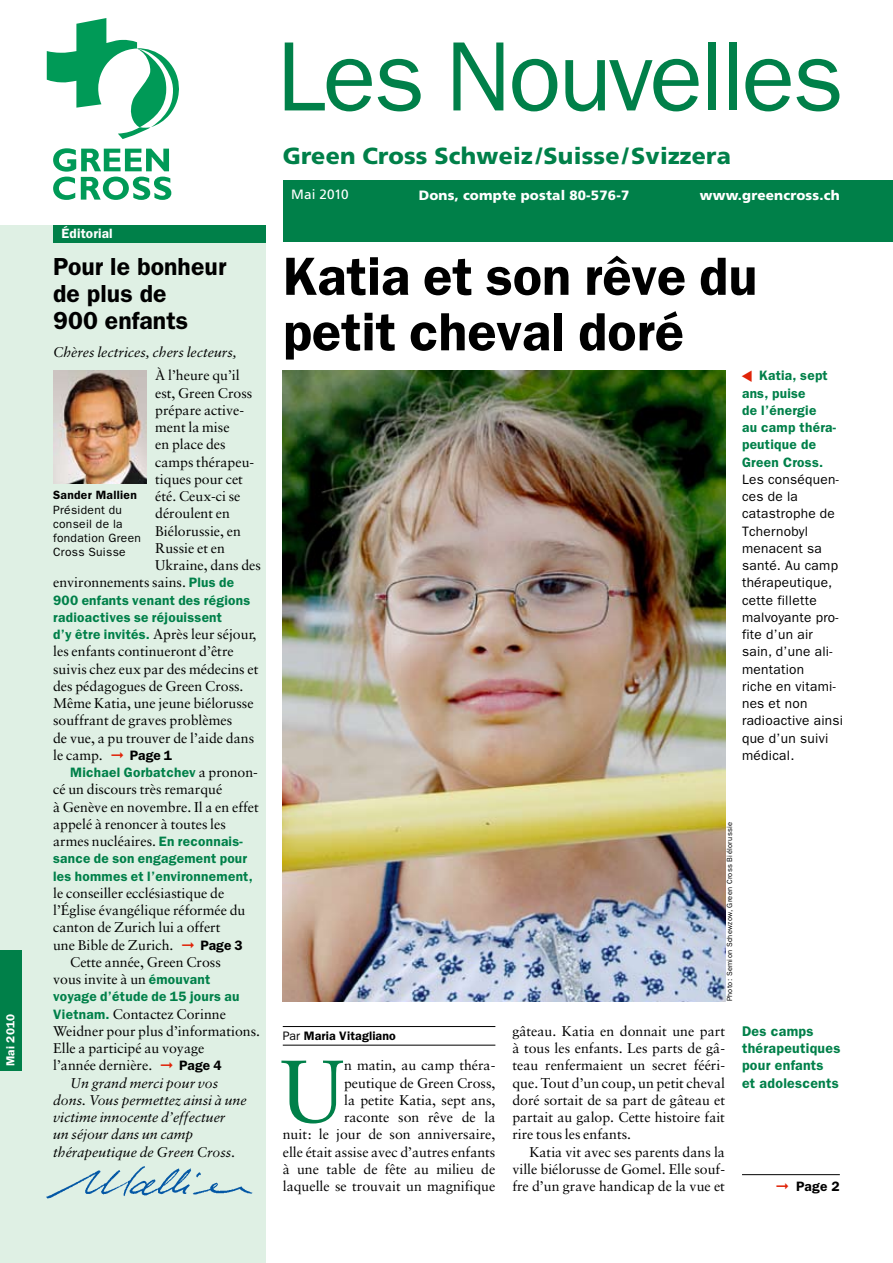
<style>
.page{position:relative;width:893px;height:1263px;background:#fff}
.page>*{position:absolute;margin:0;border:0;box-sizing:border-box;transform-origin:0 0}
.t1{font:99px "ITC Franklin Gothic Std";letter-spacing:-.03em;color:#008049}
.t2{font:88.2px "Sabon";color:#008049}
.t3{font:600 54px/55.5px "ITC Franklin Gothic Std";color:#000}
.t4{font:600 24.75px/27px "ITC Franklin Gothic Std";letter-spacing:.005em;color:#000}
.t5{font:900 23.25px "Frutiger";letter-spacing:.01em;color:#008049}
.t6{font:14.1px/17.2px "Sabon";color:#000;text-align:justify}
.t7{font:italic 14.1px "Sabon";color:#000}
.t8{font:600 14.1px/17.2px "ITC Franklin Gothic Std";letter-spacing:.02em;color:#008049}
.t9{font:600 13.65px/17.2px "ITC Franklin Gothic Std";letter-spacing:.02em;color:#008049}
.t10{font:13.65px/17.2px "ITC Franklin Gothic Std";letter-spacing:.02em;color:#000}
.t11{font:600 13.65px "ITC Franklin Gothic Std";color:#000}
.t12{font:900 13.5px "Frutiger";letter-spacing:.015em;color:#fff}
.t13{font:600 13.5px "ITC Franklin Gothic Std";letter-spacing:.01em;color:#fff}
.t14{font:13.5px "Frutiger";letter-spacing:.015em;color:#fff}
.t15{font:600 12.3px "ITC Franklin Gothic Std";letter-spacing:.01em;color:#000}
.t16{font:12px/14.2px "ITC Franklin Gothic Std";letter-spacing:.025em;color:#000}
.t17{font:600 12px "ITC Franklin Gothic Std";letter-spacing:.025em;color:#000}
.t18{font:600 11.7px "ITC Franklin Gothic Std";letter-spacing:.015em;color:#fff}
.t19{font:7.5px "ITC Franklin Gothic Std";letter-spacing:.04em;color:#000}
.s1{font-family:"ITC Franklin Gothic Std";font-weight:600;font-size:13.65px;color:#008049}
.s2{color:#e02308}
.s3{font-family:"ITC Franklin Gothic Std";font-weight:600;font-size:13.65px}
.s4{font-family:"Sabon";font-weight:400;font-size:14.1px;color:#000}
.s5{font-weight:400}
</style>
<div class="page">
<div style="left:0;top:225px;width:266px;height:1038px;background:#dff0e4"></div>
<div style="left:53px;top:225px;width:213px;height:17px;background:#008049"></div>
<div style="left:283px;top:180px;width:610px;height:62px;background:#008049"></div>
<hr style="left:283px;top:1026px;width:212px;height:1px;background:#000">
<hr style="left:283px;top:1045px;width:212px;height:1px;background:#000">
<hr style="left:742px;top:1174px;width:98px;height:1px;background:#000">
<img style="left:53px;top:370px;width:94px;height:114px">
<img style="left:46px;top:1166px;width:206px;height:33px">
<svg style="left:47px;top:18px;width:132px;height:121px"></svg>
<svg style="left:53px;top:148px;width:118px;height:52px"></svg>
<div style="left:0;top:950px;width:21px;height:120px;background:#008049"></div>
<img style="left:283px;top:370px;width:442px;height:631px">
<p class="t18" style="left:3px;top:1066px;width:54px;rotate:-90deg">Mai 2010</p>
<p class="t13" style="left:62px;top:225px;width:53px">Éditorial</p>
<h3 class="t4" style="left:53px;top:253px;width:175px">Pour le bonheur de plus de<br>900 enfants</h3>
<p class="t7" style="left:53px;top:344px;width:185px">Chères lectrices, chers lecteurs,</p>
<p class="t6" style="left:155px;top:367px;width:86px">À l’heure qu’il</p>
<p class="t6" style="left:155px;top:384px;width:99px">est, Green Cross</p>
<p class="t6" style="left:155px;top:401px;width:90px">prépare active-</p>
<p class="t6" style="left:155px;top:418px;width:76px">ment la mise</p>
<p class="t6" style="left:155px;top:436px;width:72px">en place des</p>
<p class="t6" style="left:155px;top:453px;width:101px">camps thérapeu-</p>
<p class="t6" style="left:155px;top:470px;width:89px">tiques pour cet</p>
<p class="t6" style="left:155px;top:487px;width:87px">été. Ceux-ci se</p>
<p class="t6" style="left:155px;top:505px;width:76px">déroulent en</p>
<p class="t6" style="left:155px;top:522px;width:87px">Biélorussie, en</p>
<p class="t6" style="left:155px;top:539px;width:71px">Russie et en</p>
<p class="t6" style="left:155px;top:556px;width:107px">Ukraine, dans des</p>
<p class="t6" style="left:53px;top:574px;width:182px">environnements sains. <span class="s1">Plus de</span></p>
<p class="t9" style="left:53px;top:591px;width:199px">900 enfants venant des régions radioactives se réjouissent</p>
<p class="t6" style="left:53px;top:625px;width:207px;text-align:left"><span class="s1">d’y être invités.</span> Après leur séjour, les enfants continueront d’être suivis chez eux par des médecins et des pédagogues de Green Cross.<br>Même Katia, une jeune biélorusse souffrant de graves problèmes<br>de vue, a pu trouver de l’aide dans le camp. <span class="s2">➞</span> <span class="s3">Page 1</span></p>
<p class="t9" style="left:70px;top:764px;width:189px">Michael Gorbatchev <span class="s4">a pronon-</span></p>
<p class="t6" style="left:53px;top:781px;width:207px;text-align:left">cé un discours très remarqué<br>à Genève en novembre. Il a en effet appelé à renoncer à toutes les armes nucléaires. <span class="s1">En reconnais-</span></p>
<p class="t9" style="left:53px;top:850px;width:201px">sance de son engagement pour les hommes et l’environnement,</p>
<p class="t6" style="left:53px;top:884px;width:173px">le conseiller ecclésiastique de</p>
<p class="t6" style="left:53px;top:901px;width:194px">l’Église évangélique réformée du</p>
<p class="t6" style="left:53px;top:919px;width:169px">canton de Zurich lui a offert</p>
<p class="t6" style="left:53px;top:936px;width:191px">une Bible de Zurich. <span class="s2">➞</span> <span class="s3">Page 3</span></p>
<p class="t6" style="left:70px;top:953px;width:152px">Cette année, Green Cross</p>
<p class="t6" style="left:53px;top:970px;width:159px">vous invite à un <span class="s1">émouvant</span></p>
<p class="t9" style="left:53px;top:988px;width:188px">voyage d’étude de 15 jours au</p>
<p class="t6" style="left:53px;top:1005px;width:174px"><span class="s1">Vietnam.</span> Contactez Corinne</p>
<p class="t6" style="left:53px;top:1022px;width:209px">Weidner pour plus d’informations.</p>
<p class="t6" style="left:53px;top:1039px;width:153px">Elle a participé au voyage</p>
<p class="t6" style="left:53px;top:1057px;width:170px">l’année dernière. <span class="s2">➞</span> <span class="s3">Page 4</span></p>
<p class="t7" style="left:70px;top:1074px;width:150px">Un grand merci pour vos</p>
<p class="t7" style="left:53px;top:1092px;width:195px">dons. Vous permettez ainsi à une</p>
<p class="t7" style="left:53px;top:1109px;width:174px">victime innocente d’effectuer</p>
<p class="t7" style="left:53px;top:1126px;width:142px">un séjour dans un camp</p>
<p class="t7" style="left:53px;top:1143px;width:184px">thérapeutique de Green Cross.</p>
<p class="t17" style="left:53px;top:488px;width:85px">Sander Mallien</p>
<p class="t16" style="left:53px;top:502px;width:89px">Président du conseil de la fondation Green<br>Cross Suisse</p>
<h1 class="t1" style="left:276px;top:20px;width:569px">Les Nouvelles</h1>
<h3 class="t5" style="left:283px;top:142px;width:450px">Green Cross Schweiz/Suisse/Svizzera</h3>
<p class="t12" style="left:419px;top:187px;width:212px">Dons, compte postal 80-576-7</p>
<p class="t12" style="left:700px;top:187px;width:142px">www.greencross.ch</p>
<p class="t14" style="left:291px;top:187px;width:59px">Mai 2010</p>
<h3 class="t3" style="left:283px;top:249px;width:476px">Katia et son rêve du petit cheval doré</h3>
<p class="t9" style="left:742px;top:367px;width:96px;text-indent:17px">Katia, sept ans, puise<br>de l’énergie<br>au camp théra&shy;peutique de<br>Green Cross.</p>
<p class="t10" style="left:742px;top:471px;width:103px">Les conséquen&shy;ces de la catastrophe de<br>Tchernobyl menacent sa santé. Au camp thérapeutique, cette fillette malvoyante pro&shy;fite d’un air sain, d’une ali&shy;mentation<br>riche en vitami&shy;nes et non radioactive ainsi que d’un suivi médical.</p>
<p class="t15" style="left:283px;top:1028px;width:115px"><span class="s5">Par</span> Maria Vitagliano</p>
<p class="t6" style="left:283px;top:1057px;width:214px;text-align:right">n matin, au camp théra-<br>peutique de Green Cross,<br>la petite Katia, sept ans,<br>raconte son rêve de la<br>nuit: le jour de son anniversaire, elle était assise avec d’autres enfants à une table de fête au milieu de laquelle se trouvait un magnifique</p>
<h2 class="t2" style="left:280px;top:1039px;width:65px">U</h2>
<p class="t19" style="left:725px;top:1001px;width:181px;rotate:-90deg">Photo: Semion Schewzow, Green Cross Biélorussie</p>
<p class="t6" style="left:512px;top:1022px;width:214px">gâteau. Katia en donnait une part à tous les enfants. Les parts de gâ&shy;teau renfermaient un secret fééri&shy;que. Tout d’un coup, un petit cheval doré sortait de sa part de gâteau et partait au galop. Cette histoire fait rire tous les enfants.</p>
<p class="t6" style="left:512px;top:1143px;width:214px;text-indent:17px">Katia vit avec ses parents dans la ville biélorusse de Gomel. Elle souf&shy;fre d’un grave handicap de la vue et</p>
<p class="t8" style="left:742px;top:1022px;width:100px">Des camps thérapeutiques pour enfants<br>et adolescents</p>
<p class="t11" style="left:776px;top:1178px;width:65px"><span class="s2">➞</span> Page 2</p>
</div>
